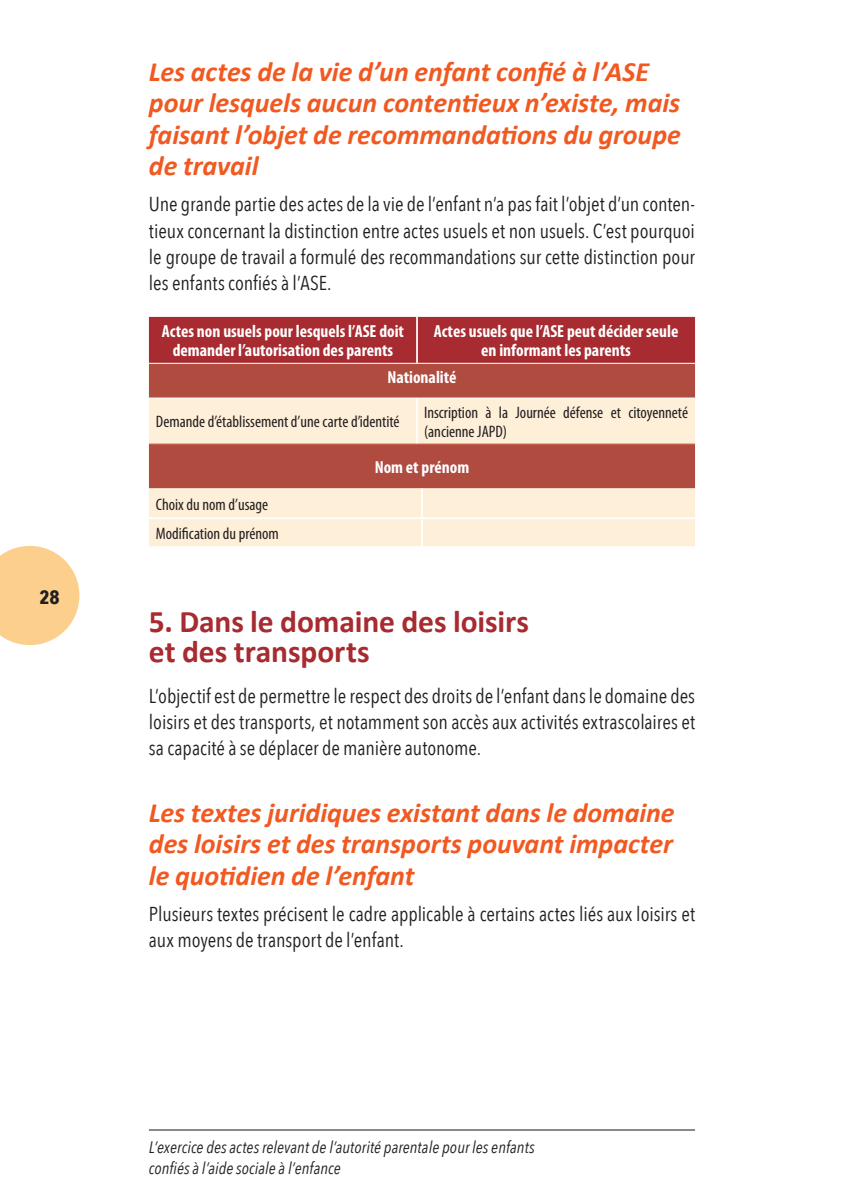
<style>
.page{position:relative;width:844px;height:1191px;background:#fff}
.page>*{position:absolute;margin:0;border:0;box-sizing:border-box;transform-origin:0 0}
.t1{font:700 31.5px/29.8px "Calibri";letter-spacing:-.005em;color:#a72b30}
.t2{font:italic 700 28px/31.5px "Calibri";letter-spacing:-.005em;color:#f15921}
.t3{font:20.12px/26.2px "Avenir Next Condensed";letter-spacing:-.005em;color:#231f20;text-align:justify}
.t4{font:700 19.25px "Avenir Next Condensed";color:#231f20}
.t5{font:700 condensed 17.5px/19.2px "Myriad Pro";color:#fff;text-align:center}
.t6{font:condensed 16.62px/19.2px "Myriad Pro";color:#231f20}
.t7{font:italic 16.62px/21px "Avenir Next Condensed";letter-spacing:.005em;color:#231f20}
</style>
<div class="page">
<svg style="left:0;top:546px;width:79px;height:99px;background:#fdd69d"></svg>
<hr style="left:149px;top:1129px;width:545px;height:1px;background:#231f20">
<div style="left:149px;top:364px;width:545px;height:33px;background:#b04b40"></div>
<svg style="left:149px;top:398px;width:545px;height:148px;background:#e6bda9"></svg>
<hr style="left:149px;top:443px;width:268px;height:1px;background:#f7966b">
<hr style="left:422px;top:443px;width:272px;height:1px;background:#f7966b">
<div style="left:149px;top:317px;width:545px;height:47px;background:#a72b30"></div>
<hr style="left:422px;top:363px;width:272px;height:1px;background:#fff">
<hr style="left:421px;top:488px;width:2px;height:29px;background:#fff">
<hr style="left:421px;top:519px;width:2px;height:27px;background:#fff">
<hr style="left:149px;top:517px;width:268px;height:2px;background:#fff">
<hr style="left:422px;top:517px;width:272px;height:2px;background:#fff">
<hr style="left:416px;top:317px;width:2px;height:46px;background:#fff">
<hr style="left:416px;top:398px;width:2px;height:45px;background:#fff">
<p class="t4" style="left:39px;top:585px;width:22px">28</p>
<h2 class="t2" style="left:149px;top:56px;width:533px">Les actes de la vie d’un enfant confié à l’ASE pour lesquels aucun contentieux n’existe, mais faisant l’objet de recommandations du groupe de travail</h2>
<p class="t3" style="left:149px;top:190px;width:547px">Une grande partie des actes de la vie de l’enfant n’a pas fait l’objet d’un conten&shy;tieux concernant la distinction entre actes usuels et non usuels. C’est pourquoi le groupe de travail a formulé des recommandations sur cette distinction pour les enfants confiés à l’ASE.</p>
<p class="t5" style="left:162px;top:321px;width:243px">Actes non usuels pour lesquels l’ASE doit demander l’autorisation des parents</p>
<p class="t5" style="left:433px;top:321px;width:246px">Actes usuels que l’ASE peut décider seule en informant les parents</p>
<p class="t5" style="left:387px;top:367px;width:71px">Nationalité</p>
<p class="t6" style="left:156px;top:412px;width:245px">Demande d’établissement d’une carte d’identité</p>
<p class="t6" style="left:424px;top:402px;width:265px">Inscription à la Journée défense et citoyenneté (ancienne JAPD)</p>
<p class="t5" style="left:374px;top:457px;width:96px">Nom et prénom</p>
<p class="t6" style="left:156px;top:489px;width:124px;line-height:29.8px">Choix du nom d’usage<br>Modification du prénom</p>
<h1 class="t1" style="left:149px;top:606px;width:381px">5. Dans le domaine des loisirs et des transports</h1>
<p class="t3" style="left:149px;top:682px;width:547px">L’objectif est de permettre le respect des droits de l’enfant dans le domaine des loisirs et des transports, et notamment son accès aux activités extrascolaires et sa capacité à se déplacer de manière autonome.</p>
<h2 class="t2" style="left:149px;top:796px;width:527px;text-align:justify">Les textes juridiques existant dans le domaine des loisirs et des transports pouvant impacter le quotidien de l’enfant</h2>
<p class="t3" style="left:149px;top:899px;width:547px">Plusieurs textes précisent le cadre applicable à certains actes liés aux loisirs et aux moyens de transport de l’enfant.</p>
<p class="t7" style="left:149px;top:1136px;width:387px">L’exercice des actes relevant de l’autorité parentale pour les enfants confiés à l’aide sociale à l’enfance</p>
</div>
